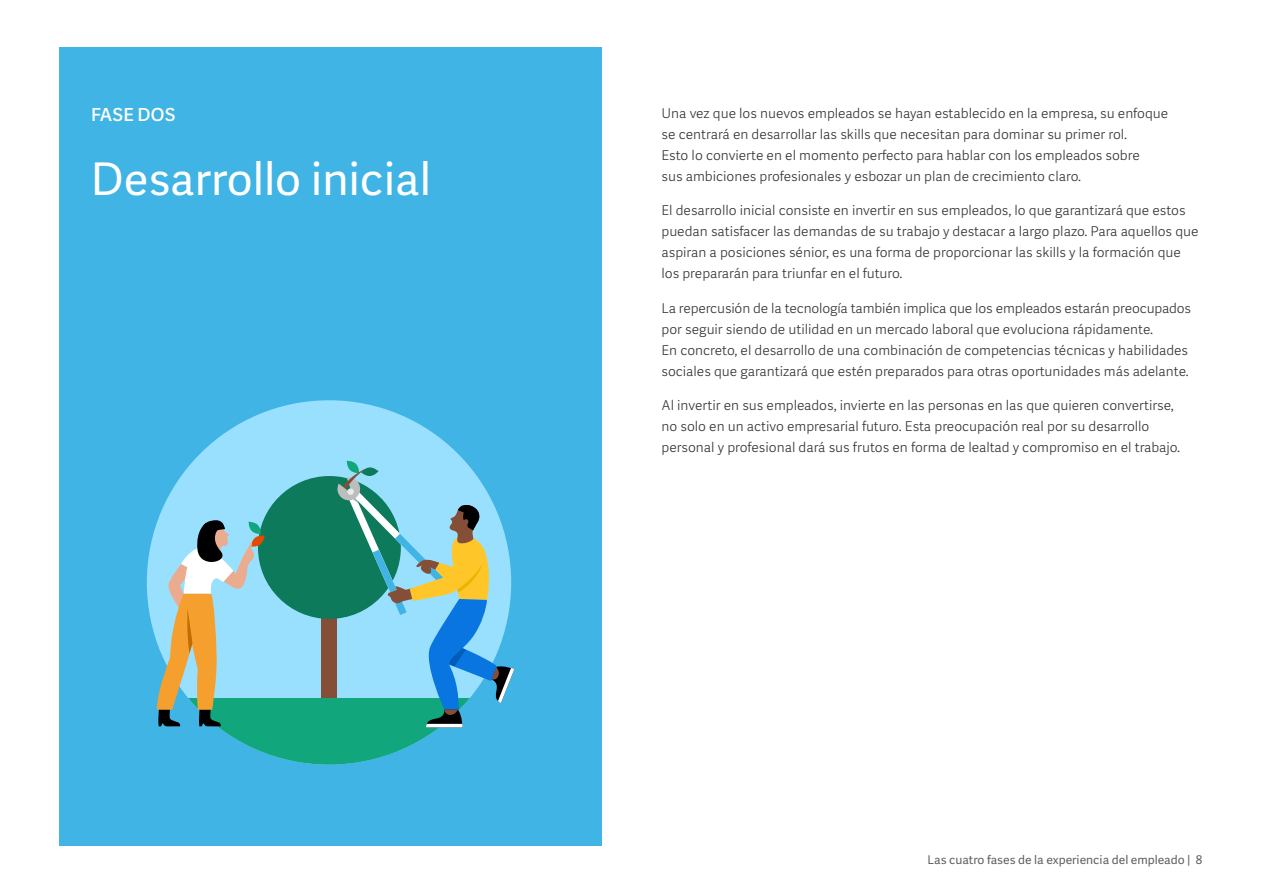
<style>
.page{position:relative;width:1263px;height:893px;background:#fff}
.page>*{position:absolute;margin:0;border:0;box-sizing:border-box;transform-origin:0 0}
.t1{font:45px "Workday Adelle Sans";color:#fff}
.t2{font:500 18px "Workday Adelle Sans";letter-spacing:.01em;color:#fff}
.t3{font:300 13.5px/21px "Workday Adelle Sans";color:#333}
.t4{font:12px "Workday Adelle Sans";color:#616161}
</style>
<div class="page">
<div style="left:60px;top:47px;width:542px;height:798px;background:#40b4e5"></div>
<div style="left:147px;top:400px;width:364px;height:365px;background:#99e0ff;border-radius:50%"></div>
<svg style="left:199px;top:698px;width:264px;height:67px;fill:#12a67c"></svg>
<div style="left:322px;top:512px;width:15px;height:186px;background:#854f37"></div>
<div style="left:258px;top:476px;width:143px;height:143px;background:#0c7a5b;border-radius:50%"></div>
<svg style="left:156px;top:519px;width:109px;height:207px"></svg>
<svg style="left:337px;top:460px;width:177px;height:267px"></svg>
<h2 class="t2" style="left:91px;top:104px;width:86px">FASE DOS</h2>
<h1 class="t1" style="left:91px;top:153px;width:342px">Desarrollo inicial</h1>
<p class="t3" style="left:661px;top:103px;width:508px">Una vez que los nuevos empleados se hayan establecido en la empresa, su enfoque se centrará en desarrollar las skills que necesitan para dominar su primer rol.<br>Esto lo convierte en el momento perfecto para hablar con los empleados sobre<br>sus ambiciones profesionales y esbozar un plan de crecimiento claro.</p>
<p class="t3" style="left:661px;top:200px;width:538px">El desarrollo inicial consiste en invertir en sus empleados, lo que garantizará que estos puedan satisfacer las demandas de su trabajo y destacar a largo plazo. Para aquellos que aspiran a posiciones sénior, es una forma de proporcionar las skills y la formación que los prepararán para triunfar en el futuro.</p>
<p class="t3" style="left:661px;top:298px;width:531px">La repercusión de la tecnología también implica que los empleados estarán preocupados por seguir siendo de utilidad en un mercado laboral que evoluciona rápidamente.<br>En concreto, el desarrollo de una combinación de competencias técnicas y habilidades sociales que garantizará que estén preparados para otras oportunidades más adelante.</p>
<p class="t3" style="left:661px;top:395px;width:520px">Al invertir en sus empleados, invierte en las personas en las que quieren convertirse, no solo en un activo empresarial futuro. Esta preocupación real por su desarrollo personal y profesional dará sus frutos en forma de lealtad y compromiso en el trabajo.</p>
<p class="t4" style="left:927px;top:853px;width:276px">Las cuatro fases de la experiencia del empleado | 8</p>
</div>
